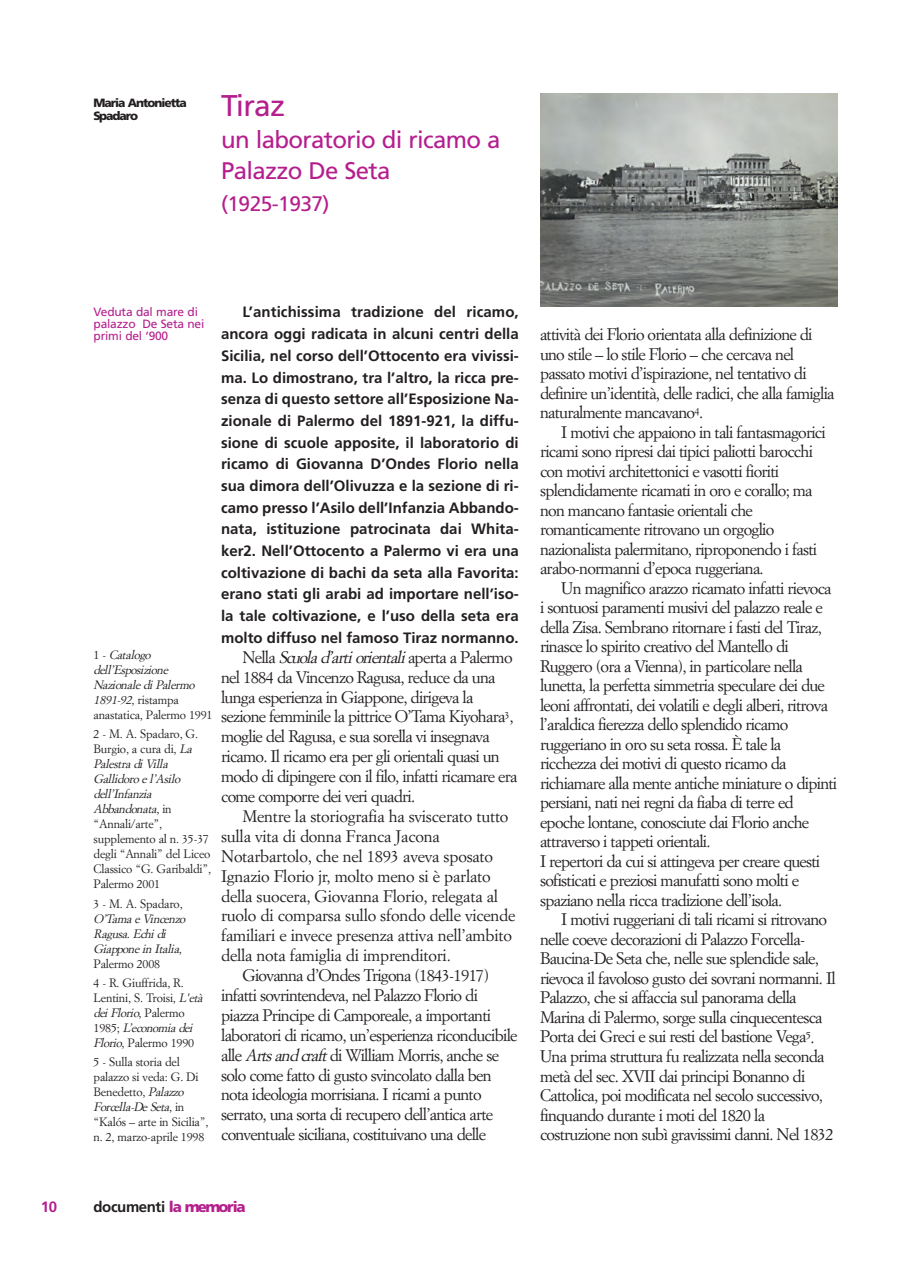
<style>
.page{position:relative;width:910px;height:1280px;background:#fff}
.page>*{position:absolute;margin:0;border:0;box-sizing:border-box;transform-origin:0 0}
.t1{font:30px "Frutiger LT Std";letter-spacing:-.03em;color:#b41e8d}
.t2{font:24px/31.5px "Frutiger LT Std";letter-spacing:-.03em;color:#b41e8d}
.t3{font:21px "Frutiger LT Std";letter-spacing:-.03em;color:#b41e8d}
.t4{font:16.5px/19.5px "Simoncini Garamond";letter-spacing:-.045em;color:#231f20}
.t5{font:16.5px "Simoncini Garamond";letter-spacing:-.015em;color:#231f20}
.t6{font:700 15px/21.8px "Frutiger";color:#231f20;text-align:justify}
.t7{font:700 15px "Frutiger";letter-spacing:-.03em;color:#231f20}
.t8{font:700 15px "Frutiger";color:#b41e8d}
.t9{font:12px/15px "Simoncini Garamond";letter-spacing:-.015em;color:#231f20}
.t10{font:italic 12px/15px "Simoncini Garamond";color:#231f20}
.t11{font:12px/12px "Frutiger LT Std";letter-spacing:-.015em;color:#b41e8d}
.t12{font:900 12px/13.5px "Frutiger";letter-spacing:-.085em;color:#231f20}
.s1{font-style:normal}
.s2{font-style:italic}
.s3{font-weight:900;color:#b41e8d}
</style>
<div class="page">
<img style="left:540px;top:94px;width:298px;height:212px">
<p class="t12" style="left:94px;top:97px;width:95px">Maria Antonietta<br>Spadaro</p>
<h1 class="t1" style="left:221px;top:94px;width:65px">Tiraz</h1>
<h2 class="t2" style="left:221px;top:125px;width:281px">un laboratorio di ricamo a<br>Palazzo De Seta</h2>
<p class="t3" style="left:221px;top:195px;width:110px">(1925-1937)</p>
<p class="t8" style="left:41px;top:1200px;width:18px">10</p>
<p class="t11" style="left:94px;top:306px;width:112px">Veduta dal mare di palazzo De Seta nei primi del ‘900</p>
<p class="t10" style="left:94px;top:648px;width:121px"><span class="s1">1 -</span> Catalogo dell’Esposizione<br>NazionalediPalermo<br>1891-92<span class="s1">, ristampa anastatica, Palermo 1991</span></p>
<p class="t9" style="left:94px;top:728px;width:119px">2 - M. A. Spadaro, G.<br>Burgio, a cura di, <span class="s2">La<br>Palestra diVilla<br>Gallidoroel’Asilo dell’Infanzia<br>Abbandonata</span>, i n “Annali/arte”, supplemento al n. 35-37 degli “Annali” del Liceo<br>Classico “G. Garibaldi”,<br>Palermo 2001</p>
<p class="t9" style="left:94px;top:897px;width:91px">3 - M. A. Spadaro,</p>
<p class="t10" style="left:94px;top:912px;width:96px">O’Tama eVincenzo<br>Ragusa.Echidi<br>Giapponein Italia<span class="s1">,<br>Palermo 2008</span></p>
<p class="t9" style="left:94px;top:976px;width:113px">4 - R. Giuffrida, R.<br>Lentini, S. Troisi, <span class="s2">L'età deiFlorio</span>, P a l e r m o<br>1 9 8 5 ; <span class="s2">L’economia dei<br>Florio</span>, Palermo 1990</p>
<p class="t9" style="left:94px;top:1055px;width:116px">5 - Sulla storia del palazzo si veda: G. Di<br>Benedetto, <span class="s2">Palazzo<br>Forcella-DeSeta</span>, i n “Kalós – arte in Sicilia”, n. 2, marzo-aprile 1998</p>
<p class="t6" style="left:221px;top:302px;width:299px;text-indent:21px">L’antichissima tradizione del ricamo, ancora oggi radicata in alcuni centri della Sicilia, nel corso dell’Ottocento era vivissi&shy;ma. Lo dimostrano, tra l’altro, la ricca pre&shy;senza di questo settore all’Esposizione Na&shy;zionale di Palermo del 1891-921, la diffu&shy;sione di scuole apposite, il laboratorio di ricamo di Giovanna D’Ondes Florio nella sua dimora dell’Olivuzza e la sezione di ri&shy;camo presso l’Asilo dell’Infanzia Abbando&shy;nata, istituzione patrocinata dai Whita&shy;ker2. Nell’Ottocento a Palermo vi era una coltivazione di bachi da seta alla Favorita: erano stati gli arabi ad importare nell’iso&shy;la tale coltivazione, e l’uso della seta era molto diffuso nel famoso Tiraz normanno.</p>
<p class="t4" style="left:221px;top:648px;width:298px;line-height:20px;text-indent:21px">N e l l a <span class="s2">Scuolad’artiorientali</span> a p e r t a a P a l e r m o nel 1884 da Vincenzo Ragusa, reduce da una lunga esperienza in Giappone, dirigeva la sezione femminile la pittrice O’Tama Kiyohara<sup>3</sup>, moglie del Ragusa, e sua sorella vi insegnava ricamo. Il ricamo era per gli orientali quasi un modo di dipingere con il filo, infatti ricamare era come comporre dei veri quadri.</p>
<p class="t5" style="left:242px;top:809px;width:268px">Mentre la storiografia ha sviscerato tutto</p>
<p class="t5" style="left:221px;top:829px;width:220px">sulla vita di donna Franca Jacona</p>
<p class="t5" style="left:221px;top:849px;width:273px">Notarbartolo, che nel 1893 aveva sposato</p>
<p class="t5" style="left:221px;top:869px;width:271px">Ignazio Florio jr, molto meno si è parlato</p>
<p class="t5" style="left:221px;top:889px;width:278px">della suocera, Giovanna Florio, relegata al</p>
<p class="t5" style="left:221px;top:909px;width:296px">ruolo di comparsa sullo sfondo delle vicende</p>
<p class="t5" style="left:221px;top:929px;width:292px">familiari e invece presenza attiva nell’ambito</p>
<p class="t5" style="left:221px;top:948px;width:231px">della nota famiglia di imprenditori.</p>
<p class="t4" style="left:242px;top:967px;width:248px">Giovanna d’Ondes Trigona (1843-1917)</p>
<p class="t4" style="left:221px;top:987px;width:258px">infatti sovrintendeva, nel Palazzo Florio di</p>
<p class="t4" style="left:221px;top:1007px;width:271px">piazza Principe di Camporeale, a importanti</p>
<p class="t4" style="left:221px;top:1026px;width:298px">laboratori di ricamo, un’esperienza riconducibile</p>
<p class="t4" style="left:221px;top:1046px;width:279px">alle <span class="s2">Artsandcraft</span>di William Morris, anche se</p>
<p class="t4" style="left:221px;top:1066px;width:272px">solo come fatto di gusto svincolato dalla ben</p>
<p class="t4" style="left:221px;top:1086px;width:262px">nota ideologia morrisiana. I ricami a punto</p>
<p class="t4" style="left:221px;top:1106px;width:274px">serrato, una sorta di recupero dell’antica arte</p>
<p class="t4" style="left:221px;top:1126px;width:267px">conventuale siciliana, costituivano una delle</p>
<p class="t4" style="left:540px;top:326px;width:296px">attività dei Florio orientata alla definizione di uno stile – lo stile Florio – che cercava nel passato motivi d’ispirazione, nel tentativo di definire un’identità, delle radici, che alla famiglia naturalmente mancavano<sup>4</sup>.</p>
<p class="t4" style="left:540px;top:423px;width:287px;text-indent:21px">I motivi che appaiono in tali fantasmagorici ricami sono ripresi dai tipici paliotti barocchi con motivi architettonici e vasotti fioriti splendidamente ricamati in oro e corallo; ma non mancano fantasie orientali che romanticamente ritrovano un orgoglio nazionalista palermitano, riproponendo i fasti arabo-normanni d’epoca ruggeriana.</p>
<p class="t4" style="left:540px;top:579px;width:299px;text-indent:21px">Un magnifico arazzo ricamato infatti rievoca i sontuosi paramenti musivi del palazzo reale e della Zisa. Sembrano ritornare i fasti del Tiraz, rinasce lo spirito creativo del Mantello di Ruggero (ora a Vienna), in particolare nella lunetta, la perfetta simmetria speculare dei due leoni affrontati, dei volatili e degli alberi, ritrova l’araldica fierezza dello splendido ricamo ruggeriano in oro su seta rossa. È tale la ricchezza dei motivi di questo ricamo da richiamare alla mente antiche miniature o dipinti persiani, nati nei regni da fiaba di terre ed epoche lontane, conosciute dai Florio anche attraverso i tappeti orientali.<br>I repertori da cui si attingeva per creare questi sofisticati e preziosi manufatti sono molti e spaziano nella ricca tradizione dell’isola.</p>
<p class="t4" style="left:540px;top:911px;width:297px;text-indent:21px">I motivi ruggeriani di tali ricami si ritrovano nelle coeve decorazioni di Palazzo Forcella-Baucina-De Seta che, nelle sue splendide sale, rievoca il favoloso gusto dei sovrani normanni. Il Palazzo, che si affaccia sul panorama della Marina di Palermo, sorge sulla cinquecentesca Porta dei Greci e sui resti del bastione Vega<sup>5</sup>.<br>Una prima struttura fu realizzata nella seconda metà del sec. XVII dai principi Bonanno di Cattolica, poi modificata nel secolo successivo, finquando durante i moti del 1820 la costruzione non subì gravissimi danni. Nel 1832</p>
<p class="t7" style="left:94px;top:1201px;width:154px">documenti <span class="s3">la memoria</span></p>
</div>
